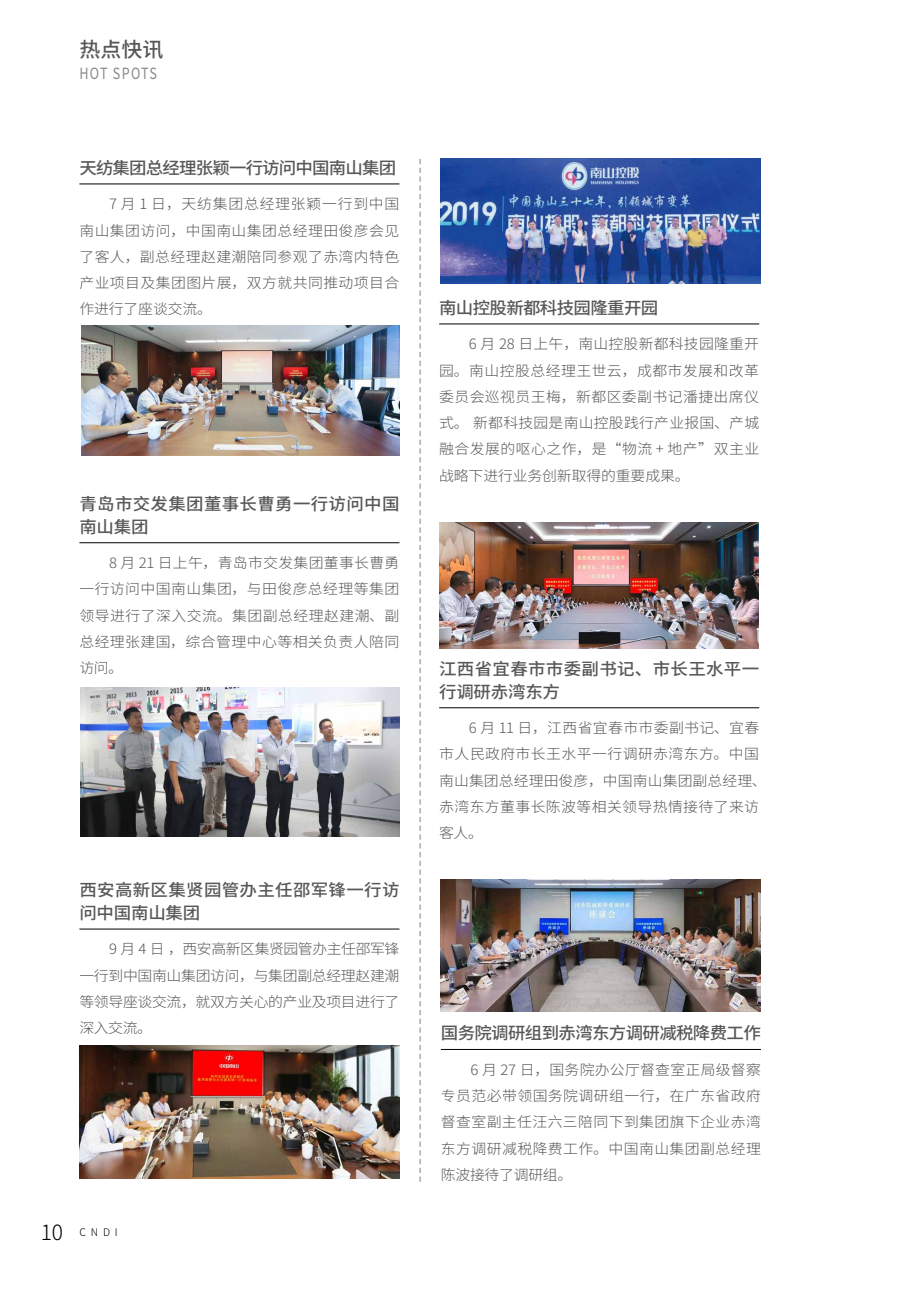
<style>
.page{position:relative;width:918px;height:1290px;background:#fff}
.page>*{position:absolute;margin:0;border:0;box-sizing:border-box;transform-origin:0 0}
.t1{font:500 20.65px "Source Han Sans CN";color:#595757}
.t2{font:500 16.8px/22.8px "Source Han Sans CN";letter-spacing:.015em;color:#595757;scale:1.04 1}
.t3{font:500 16.8px "Source Han Sans CN";letter-spacing:-.04em;color:#595757;scale:1.04 1}
.t4{font:500 16.8px "Source Han Sans CN";letter-spacing:-.05em;color:#595757;scale:1.04 1}
.t5{font:15.4px "Source Han Sans CN";letter-spacing:.085em;color:#898989;scale:.82 1}
.t6{font:300 14.35px/26.2px "Source Han Sans CN";letter-spacing:.025em;color:#595757;text-align:justify;scale:1.04 1}
.t7{font:300 10.5px "Source Han Sans CN";color:#000}
.s1{font-size:21px}
</style>
<div class="page">
<hr style="left:79px;top:184px;width:320px;height:1px;background:#000">
<hr style="left:441px;top:1049px;width:320px;height:1px;background:#000">
<hr style="left:439px;top:324px;width:320px;height:1px;background:#000">
<img style="left:441px;top:159px;width:320px;height:125px">
<svg style="left:419px;top:159px;width:2px;height:1023px"></svg>
<hr style="left:439px;top:707px;width:320px;height:1px;background:#000">
<hr style="left:79px;top:929px;width:320px;height:1px;background:#000">
<hr style="left:79px;top:542px;width:320px;height:1px;background:#000">
<img style="left:441px;top:880px;width:320px;height:132px">
<img style="left:81px;top:325px;width:318px;height:130px">
<img style="left:79px;top:1046px;width:320px;height:132px">
<img style="left:439px;top:523px;width:319px;height:125px">
<img style="left:80px;top:688px;width:319px;height:148px">
<h1 class="t1" style="left:79px;top:38px;width:85px">热点快讯</h1>
<p class="t5" style="left:79px;top:65px;width:96px">HOT SPOTS</p>
<p class="t4" style="left:79px;top:158px;width:306px">天纺集团总经理张颖一行访问中国南山集团</p>
<p class="t6" style="left:79px;top:191px;width:309px;text-indent:30px">7 月 1 日，天纺集团总经理张颖一行到中国南山集团访问，中国南山集团总经理田俊彦会见了客人，副总经理赵建潮陪同参观了赤湾内特色产业项目及集团图片展，双方就共同推动项目合作进行了座谈交流。</p>
<p class="t2" style="left:79px;top:493px;width:309px">青岛市交发集团董事长曹勇一行访问中国南山集团</p>
<p class="t6" style="left:79px;top:550px;width:309px;text-indent:30px">8 月 21 日上午，青岛市交发集团董事长曹勇一行访问中国南山集团，与田俊彦总经理等集团领导进行了深入交流。集团副总经理赵建潮、副总经理张建国，综合管理中心等相关负责人陪同访问。</p>
<p class="t2" style="left:79px;top:879px;width:309px">西安高新区集贤园管办主任邵军锋一行访问中国南山集团</p>
<p class="t6" style="left:79px;top:936px;width:309px;text-indent:30px">9 月 4 日 ，西安高新区集贤园管办主任邵军锋一行到中国南山集团访问，与集团副总经理赵建潮等领导座谈交流，就双方关心的产业及项目进行了深入交流。</p>
<p class="t7" style="left:41px;top:1226px;width:79px"><span class="s1">10</span> CNDI</p>
<p class="t3" style="left:439px;top:298px;width:212px">南山控股新都科技园隆重开园</p>
<p class="t6" style="left:439px;top:331px;width:309px;text-indent:30px">6 月 28 日上午，南山控股新都科技园隆重开园。南山控股总经理王世云，成都市发展和改革委员会巡视员王梅，新都区委副书记潘捷出席仪式。 新都科技园是南山控股践行产业报国、产城融合发展的呕心之作，是“物流 + 地产”双主业战略下进行业务创新取得的重要成果。</p>
<p class="t2" style="left:439px;top:658px;width:309px">江西省宜春市市委副书记、市长王水平一行调研赤湾东方</p>
<p class="t6" style="left:439px;top:715px;width:316px;text-align:left;text-indent:30px">6 月 11 日，江西省宜春市市委副书记、宜春市人民政府市长王水平一行调研赤湾东方。中国南山集团总经理田俊彦，中国南山集团副总经理、赤湾东方董事长陈波等相关领导热情接待了来访客人。</p>
<p class="t3" style="left:441px;top:1024px;width:309px">国务院调研组到赤湾东方调研减税降费工作</p>
<p class="t6" style="left:441px;top:1057px;width:309px;text-indent:30px">6 月 27 日，国务院办公厅督查室正局级督察专员范必带领国务院调研组一行，在广东省政府督查室副主任汪六三陪同下到集团旗下企业赤湾东方调研减税降费工作。中国南山集团副总经理陈波接待了调研组。</p>
</div>
